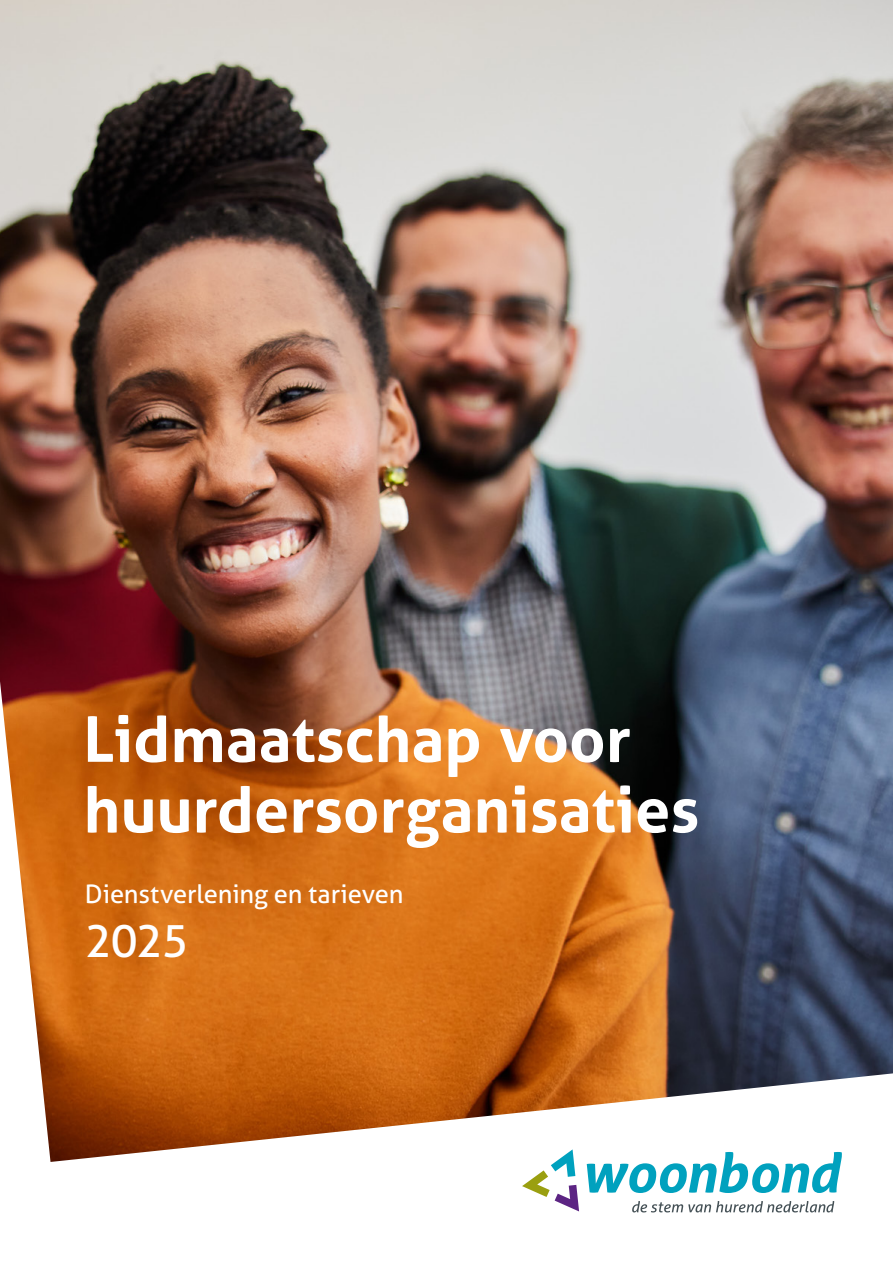
<style>
.page{position:relative;width:893px;height:1263px;background:#fff}
.page>*{position:absolute;margin:0;border:0;box-sizing:border-box;transform-origin:0 0}
.t1{font:700 63px/70.5px "Aller";color:#fff}
.t2{font:45px "Aller";color:#fff}
.t3{font:25.5px "Aller";letter-spacing:-.005em;color:#fff}
</style>
<div class="page">
<img style="left:0;top:0;width:893px;height:1162px">
<svg style="left:632px;top:1201px;width:202px;height:11px"></svg>
<svg style="left:587px;top:1152px;width:255px;height:41px"></svg>
<svg style="left:522px;top:1149px;width:57px;height:62px"></svg>
<p class="t1" style="left:83px;top:704px;width:617px">Lidmaatschap voor huurdersorganisaties</p>
<p class="t3" style="left:85px;top:878px;width:320px">Dienstverlening en tarieven</p>
<p class="t2" style="left:85px;top:913px;width:105px">2025</p>
</div>
